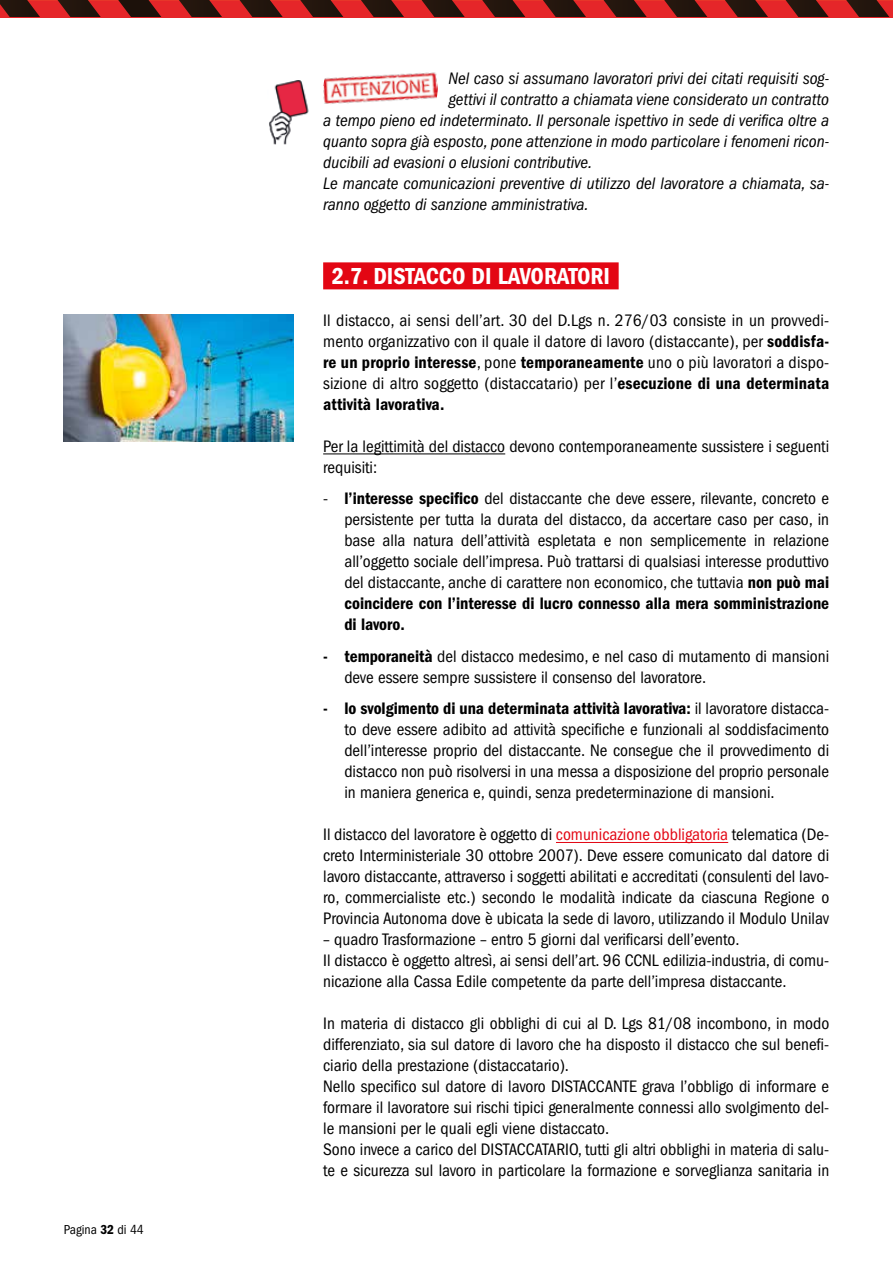
<style>
.page{position:relative;width:893px;height:1263px;background:#fff}
.page>*{position:absolute;margin:0;border:0;box-sizing:border-box;transform-origin:0 0}
.t1{font:24px "ITC Franklin Gothic Std Dm Cd";color:#fff}
.t2{font:condensed 17.25px/21px "ITC Franklin Gothic Std";color:#000}
.t3{font:italic condensed 17.25px "ITC Franklin Gothic Std";color:#000}
.t4{font:17.25px/21px "ITC Franklin Gothic Std Dm Cd";color:#000}
.t5{font:condensed 13.5px "ITC Franklin Gothic Std";color:#000}
.s1{font-family:"ITC Franklin Gothic Std Dm Cd";font-stretch:normal}
.s2{font-family:"ITC Franklin Gothic Std";font-stretch:condensed}
.s3{color:#e30613}
</style>
<div class="page">
<div style="left:0;top:0;width:893px;height:17px;background:#e52629"></div>
<svg style="left:837px;top:0;width:52px;height:17px"></svg>
<svg style="left:776px;top:0;width:53px;height:17px"></svg>
<svg style="left:715px;top:0;width:53px;height:17px"></svg>
<svg style="left:655px;top:0;width:52px;height:17px"></svg>
<svg style="left:594px;top:0;width:53px;height:17px"></svg>
<svg style="left:533px;top:0;width:53px;height:17px"></svg>
<svg style="left:473px;top:0;width:52px;height:17px"></svg>
<svg style="left:412px;top:0;width:53px;height:17px"></svg>
<svg style="left:351px;top:0;width:53px;height:17px"></svg>
<svg style="left:291px;top:0;width:52px;height:17px"></svg>
<svg style="left:230px;top:0;width:53px;height:17px"></svg>
<svg style="left:169px;top:0;width:53px;height:17px"></svg>
<svg style="left:109px;top:0;width:52px;height:17px"></svg>
<svg style="left:48px;top:0;width:53px;height:17px"></svg>
<svg style="left:0;top:0;width:40px;height:17px"></svg>
<div style="left:323px;top:262px;width:296px;height:27px;background:#e30613"></div>
<hr style="left:323px;top:453px;width:182px;height:1px;background:#000">
<hr style="left:556px;top:842px;width:172px;height:1px;background:#e30613">
<img style="left:323px;top:72px;width:115px;height:32px">
<img style="left:64px;top:314px;width:229px;height:128px">
<img style="left:269px;top:80px;width:40px;height:65px">
<p class="t5" style="left:64px;top:1222px;width:82px">Pagina <span class="s1">32</span> di 44</p>
<p class="t3" style="left:449px;top:69px;width:382px">Nel caso si assumano lavoratori privi dei citati requisiti sog-</p>
<p class="t3" style="left:449px;top:90px;width:382px">gettivi il contratto a chiamata viene considerato un contratto</p>
<p class="t3" style="left:323px;top:111px;width:507px">a tempo pieno ed indeterminato. Il personale ispettivo in sede di verifica oltre a</p>
<p class="t3" style="left:323px;top:132px;width:507px">quanto sopra già esposto, pone attenzione in modo particolare i fenomeni ricon-</p>
<p class="t3" style="left:323px;top:153px;width:271px">ducibili ad evasioni o elusioni contributive.</p>
<p class="t3" style="left:323px;top:174px;width:508px">Le mancate comunicazioni preventive di utilizzo del lavoratore a chiamata, sa-</p>
<p class="t3" style="left:323px;top:195px;width:267px">ranno oggetto di sanzione amministrativa.</p>
<h1 class="t1" style="left:332px;top:262px;width:280px">2.7. DISTACCO DI LAVORATORI</h1>
<p class="t2" style="left:323px;top:310px;width:508px">Il distacco, ai sensi dell’art. 30 del D.Lgs n. 276/03 consiste in un provvedi&shy;mento organizzativo con il quale il datore di lavoro (distaccante), per <span class="s1">soddisfa-</span></p>
<p class="t4" style="left:323px;top:351px;width:507px">re un proprio interesse<span class="s2">, pone</span> temporaneamente <span class="s2">uno o più lavoratori a dispo-</span></p>
<p class="t2" style="left:323px;top:373px;width:508px">sizione di altro soggetto (distaccatario) per l’<span class="s1">esecuzione di una determinata</span></p>
<p class="t4" style="left:323px;top:393px;width:123px">attività lavorativa.</p>
<p class="t2" style="left:323px;top:436px;width:507px">Per la legittimità del distacco devono contemporaneamente sussistere i seguenti requisiti:</p>
<p class="t2" style="left:344px;top:488px;width:486px;text-align:justify;text-indent:-21px">- <span class="s1">l’interesse specifico</span> del distaccante che deve essere, rilevante, concreto e persistente per tutta la durata del distacco, da accertare caso per caso, in base alla natura dell’attività espletata e non semplicemente in relazione all’oggetto sociale dell’impresa. Può trattarsi di qualsiasi interesse produttivo del distaccante, anche di carattere non economico, che tuttavia <span class="s1">non può mai</span></p>
<p class="t4" style="left:344px;top:593px;width:486px">coincidere con l’interesse di lucro connesso alla mera somministrazione di lavoro.</p>
<p class="t2" style="left:344px;top:645px;width:486px;text-indent:-21px"><span class="s1">- temporaneità</span> del distacco medesimo, e nel caso di mutamento di mansioni deve essere sempre sussistere il consenso del lavoratore.</p>
<p class="t4" style="left:323px;top:698px;width:507px">- lo svolgimento di una determinata attività lavorativa: <span class="s2">il lavoratore distacca-</span></p>
<p class="t2" style="left:344px;top:719px;width:486px;text-align:justify">to deve essere adibito ad attività specifiche e funzionali al soddisfacimento dell’interesse proprio del distaccante. Ne consegue che il provvedimento di distacco non può risolversi in una messa a disposizione del proprio personale in maniera generica e, quindi, senza predeterminazione di mansioni.</p>
<p class="t2" style="left:323px;top:824px;width:508px;text-align:justify">Il distacco del lavoratore è oggetto di <span class="s3">comunicazione obbligatoria</span> telematica (De&shy;creto Interministeriale 30 ottobre 2007). Deve essere comunicato dal datore di lavoro distaccante, attraverso i soggetti abilitati e accreditati (consulenti del lavo&shy;ro, commercialiste etc.) secondo le modalità indicate da ciascuna Regione o Provincia Autonoma dove è ubicata la sede di lavoro, utilizzando il Modulo Unilav</p>
<p class="t2" style="left:323px;top:929px;width:507px">– quadro Trasformazione – entro 5 giorni dal verificarsi dell’evento.<br>Il distacco è oggetto altresì, ai sensi dell’art. 96 CCNL edilizia-industria, di comu&shy;nicazione alla Cassa Edile competente da parte dell’impresa distaccante.</p>
<p class="t2" style="left:323px;top:1013px;width:508px">In materia di distacco gli obblighi di cui al D. Lgs 81/08 incombono, in modo differenziato, sia sul datore di lavoro che ha disposto il distacco che sul benefi&shy;ciario della prestazione (distaccatario).<br>Nello specifico sul datore di lavoro DISTACCANTE grava l’obbligo di informare e formare il lavoratore sui rischi tipici generalmente connessi allo svolgimento del&shy;le mansioni per le quali egli viene distaccato.<br>Sono invece a carico del DISTACCATARIO, tutti gli altri obblighi in materia di salu&shy;te e sicurezza sul lavoro in particolare la formazione e sorveglianza sanitaria in</p>
</div>
